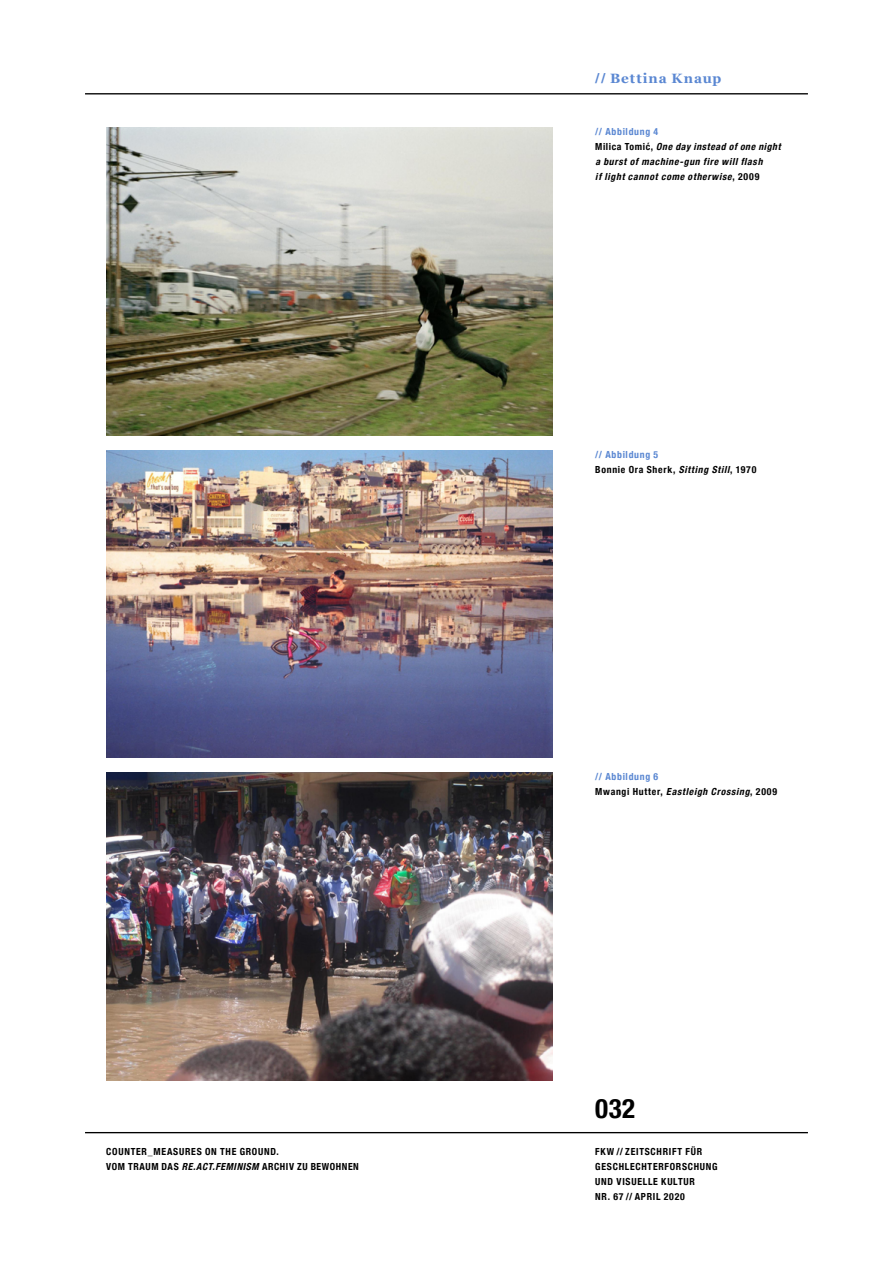
<style>
.page{position:relative;width:893px;height:1263px;background:#fff}
.page>*{position:absolute;margin:0;border:0;box-sizing:border-box;transform-origin:0 0}
.t1{font:700 condensed 27px "Helvetica Neue";color:#000}
.t2{font:700 13.5px "Georgia";letter-spacing:.065em;color:#5a87d2}
.t3{font:700 condensed 9.75px/15px "Helvetica Neue";letter-spacing:.075em;color:#000}
.t4{font:italic 700 condensed 9.75px/15px "Helvetica Neue";color:#000}
.s1{font-style:italic}
.s2{font-family:"Helvetica Neue";font-stretch:condensed}
.s3{font-style:normal;color:#5a87d2}
.s4{font-style:normal}
.s5{color:#5a87d2}
</style>
<div class="page">
<hr style="left:85px;top:93px;width:723px;height:1px;background:#000">
<hr style="left:85px;top:1132px;width:723px;height:1px;background:#000">
<img style="left:106px;top:772px;width:447px;height:308px">
<img style="left:106px;top:450px;width:447px;height:308px">
<img style="left:106px;top:128px;width:447px;height:307px">
<p class="t3" style="left:106px;top:1143px;width:254px">COUNTER_MEASURES ON THE GROUND.<br>VOM TRAUM DAS <span class="s1">RE.ACT.FEMINISM</span> ARCHIV ZU BEWOHNEN</p>
<h2 class="t2" style="left:595px;top:68px;width:128px"><span class="s2">//</span> Bettina Knaup</h2>
<p class="t4" style="left:595px;top:123px;width:190px"><span class="s3">// Abbildung 4<br></span><span class="s4">M i l i c a T o m i ć ,</span> Onedayinstead ofonenight a burstofmachine-gun fire willflash iflightcannotcome otherwise<span class="s4">, 2 0 0 9</span></p>
<p class="t3" style="left:595px;top:446px;width:163px"><span class="s5">// Abbildung 5<br></span>Bonnie Ora Sherk, <span class="s1">Sitting Still</span>, 1970</p>
<p class="t3" style="left:595px;top:768px;width:183px"><span class="s5">// Abbildung 6<br></span>M w a n g i H u t t e r , <span class="s1">Eastleigh Crossing</span>, 2 0 0 9</p>
<h1 class="t1" style="left:595px;top:1085px;width:41px">032</h1>
<p class="t3" style="left:595px;top:1143px;width:124px">FKW // ZEITSCHRIFT FÜR<br>GESCHLECHTERFORSCHUNG<br>UND VISUELLE KULTUR<br>NR. 67 // APRIL 2020</p>
</div>
